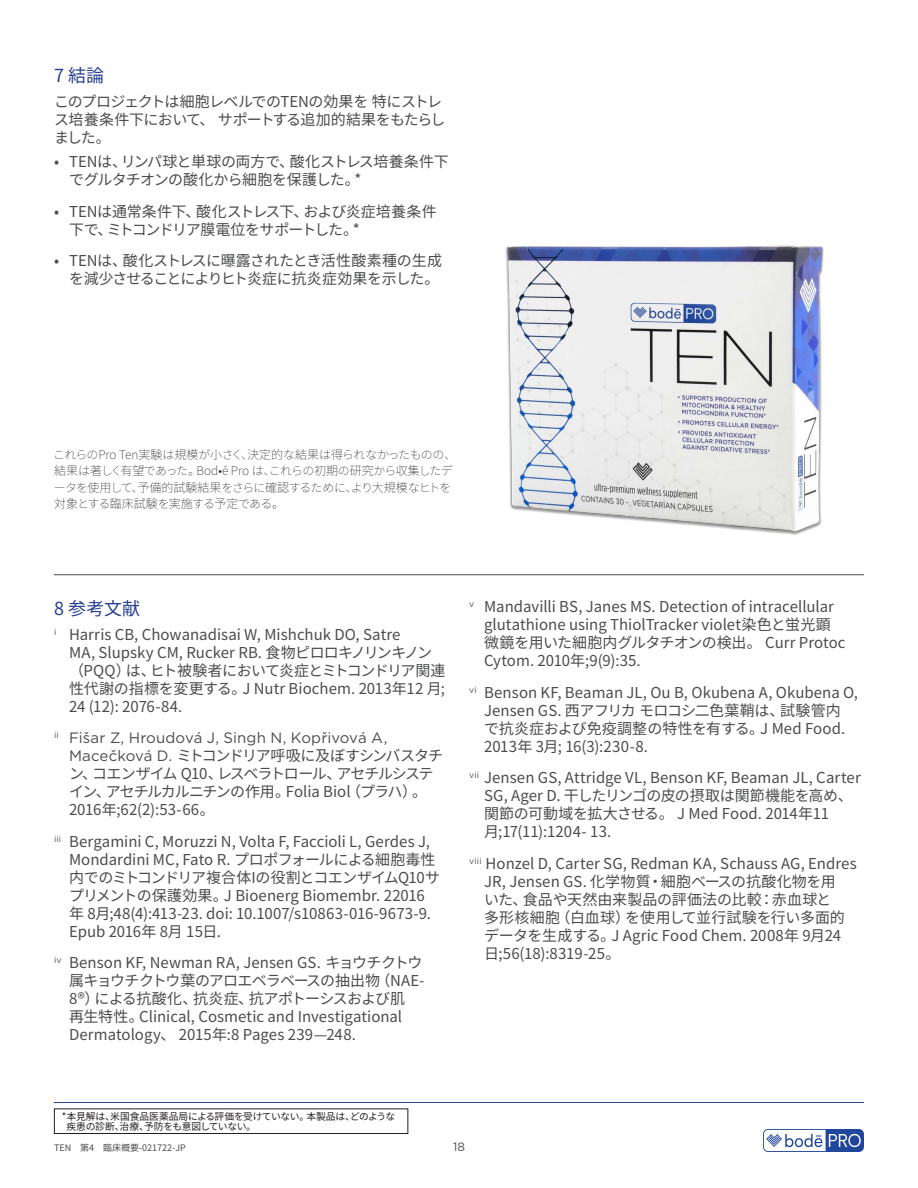
<style>
.page{position:relative;width:918px;height:1188px;background:#fff}
.page>*{position:absolute;margin:0;border:0;box-sizing:border-box;transform-origin:0 0}
.t1{font:18px "Noto Sans CJ Kjp";letter-spacing:.01em;color:#253f8e}
.t2{font:15px/18px "Noto Sans CJ Kjp";letter-spacing:-.005em;color:#4b4c4d}
.t3{font:15px/18px "Noto Sans CJ Kjp";letter-spacing:-.025em;color:#4b4c4d}
.t4{font:15px/18px "Noto Sans CJ Kjp";letter-spacing:-.06em;color:#4b4c4d}
.t5{font:15px/18px "Noto Sans CJ Kjp";letter-spacing:-.035em;color:#4b4c4d}
.t6{font:100 12px/16.5px "Noto Sans CJ Kjp";letter-spacing:-.025em;color:#231f20}
.t7{font:12px "Gotham";color:#4b4c4d}
.t8{font:9.75px/10.5px "Noto Sans CJ Kjp";letter-spacing:-.01em;color:#231f20}
.t9{font:9px "Noto Sans CJ Kjp";color:#4b4c4d}
.s1{font-family:"Gotham"}
</style>
<div class="page">
<hr style="left:54px;top:1102px;width:810px;height:1px;background:#253f8e">
<div style="left:54px;top:1108px;width:354px;height:26px;border:1px solid #231f20"></div>
<hr style="left:54px;top:574px;width:810px;height:1px;background:#4b4c4d">
<img style="left:763px;top:1130px;width:101px;height:22px">
<img style="left:505px;top:245px;width:319px;height:290px">
<p class="t1" style="left:54px;top:65px;width:52px">7 結論</p>
<p class="t5" style="left:54px;top:92px;width:393px">このプロジェクトは細胞レベルでのTENの効果を 特にストレス培養条件下において、 サポートする追加的結果をもたらしました。</p>
<p class="t3" style="left:69px;top:153px;width:381px;text-indent:-15px">• TENは、リンパ球と単球の両方で、酸化ストレス培養条件下でグルタチオンの酸化から細胞を保護した。*</p>
<p class="t3" style="left:69px;top:203px;width:369px;text-indent:-15px">• TENは通常条件下、酸化ストレス下、および炎症培養条件下で、ミトコンドリア膜電位をサポートした。*</p>
<p class="t3" style="left:54px;top:252px;width:390px;text-align:right">• TENは、酸化ストレスに曝露されたとき活性酸素種の生成を減少させることによりヒト炎症に抗炎症効果を示した。</p>
<p class="t6" style="left:53px;top:446px;width:405px">これらのPro Ten実験は規模が小さく、決定的な結果は得られなかったものの、結果は著しく有望であった。Bod•ē Pro は、これらの初期の研究から収集したデータを使用して、予備的試験結果をさらに確認するために、より大規模なヒトを対象とする臨床試験を実施する予定である。</p>
<p class="t1" style="left:54px;top:598px;width:88px">8 参考文献</p>
<p class="t2" style="left:69px;top:625px;width:378px;text-indent:-15px"><sup>i</sup> Harris CB, Chowanadisai W, Mishchuk DO, Satre<br>MA, Slupsky CM, Rucker RB. 食物ピロロキノリンキノン（PQQ）は、ヒト被験者において炎症とミトコンドリア関連性代謝の指標を変更する。J Nutr Biochem. 2013年12 月; 24 (12): 2076-84.</p>
<p class="t4" style="left:69px;top:729px;width:376px;text-indent:-15px"><sup>ii</sup> <span class="s1">Fišar Z, Hroudová J, Singh N, Kopřivová A, Macečková D.</span> ミトコンドリア呼吸に及ぼすシンバスタチン、コエンザイム Q10、レスベラトロール、アセチルシステイン、アセチルカルニチンの作用。Folia Biol（プラハ）。2016年;62(2):53-66。</p>
<p class="t2" style="left:69px;top:832px;width:373px;text-indent:-15px"><sup>iii</sup> Bergamini C, Moruzzi N, Volta F, Faccioli L, Gerdes J, Mondardini MC, Fato R. プロポフォールによる細胞毒性内でのミトコンドリア複合体Iの役割とコエンザイムQ10サプリメントの保護効果。J Bioenerg Biomembr. 22016年 8月;48(4):413-23. doi: 10.1007/s10863-016-9673-9.<br>Epub 2016年 8月 15日.</p>
<p class="t2" style="left:69px;top:954px;width:357px;text-indent:-15px"><sup>iv</sup> Benson KF, Newman RA, Jensen GS. キョウチクトウ属キョウチクトウ葉のアロエベラベースの抽出物（NAE-8®）による抗酸化、抗炎症、抗アポトーシスおよび肌<br>再生特性。Clinical, Cosmetic and Investigational Dermatology、 2015年:8 Pages 239—248.</p>
<p class="t2" style="left:484px;top:598px;width:363px;text-indent:-15px"><sup>v</sup> Mandavilli BS, Janes MS. Detection of intracellular glutathione using ThiolTracker violet染色と蛍光顕微鏡を用いた細胞内グルタチオンの検出。 Curr Protoc Cytom. 2010年;9(9):35.</p>
<p class="t2" style="left:484px;top:684px;width:376px;text-indent:-15px"><sup>vi</sup> Benson KF, Beaman JL, Ou B, Okubena A, Okubena O, Jensen GS. 西アフリカ モロコシ二色葉鞘は、試験管内で抗炎症および免疫調整の特性を有する。J Med Food.<br>2013年 3月; 16(3):230-8.</p>
<p class="t2" style="left:484px;top:769px;width:378px;text-indent:-15px"><sup>vii</sup> Jensen GS, Attridge VL, Benson KF, Beaman JL, Carter SG, Ager D. 干したリンゴの皮の摂取は関節機能を高め、関節の可動域を拡大させる。 J Med Food. 2014年11月;17(11):1204- 13.</p>
<p class="t2" style="left:484px;top:855px;width:374px;text-indent:-15px"><sup>viii</sup> Honzel D, Carter SG, Redman KA, Schauss AG, Endres JR, Jensen GS. 化学物質・細胞ベースの抗酸化物を用<br>いた、食品や天然由来製品の評価法の比較：赤血球と<br>多形核細胞（白血球）を使用して並行試験を行い多面的データを生成する。J Agric Food Chem. 2008年 9月24日;56(18):8319-25。</p>
<p class="t8" style="left:66px;top:1111px;width:330px;text-indent:-5px">*本見解は、米国食品医薬品局による評価を受けていない。本製品は、どのような疾患の診断、治療、予防をも意図していない。</p>
<p class="t9" style="left:54px;top:1143px;width:133px">TEN　第4　臨床概要-021722-JP</p>
<p class="t7" style="left:453px;top:1139px;width:13px">18</p>
</div>
